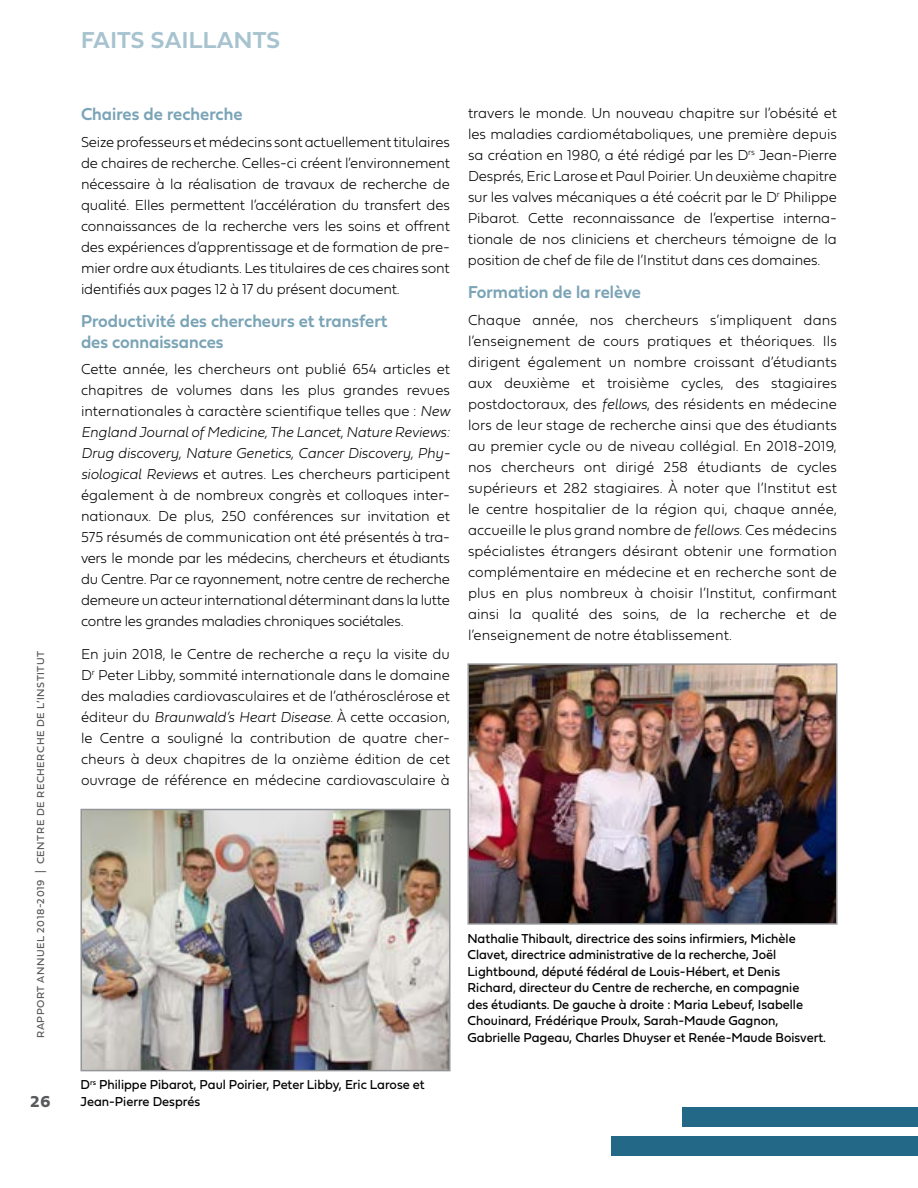
<style>
.page{position:relative;width:918px;height:1188px;background:#fff}
.page>*{position:absolute;margin:0;border:0;box-sizing:border-box;transform-origin:0 0}
.t1{font:24px "Fieldwork Geo Demibold";letter-spacing:.01em;color:#a7c3cf}
.t2{font:18px/21px "Fieldwork Geo Demibold";color:#7ba4b7;scale:.95 1}
.t3{font:16.5px "Fieldwork Geo Bold";color:#58595b}
.t4{font:100 15px/21px "Fieldwork Geo";letter-spacing:-.01em;color:#000;text-align:justify;scale:.95 1}
.t5{font:italic 100 15px/21px "Fieldwork";color:#000;scale:.95 1}
.t6{font:13.5px/16.5px "Fieldwork Geo Regular";color:#000;scale:.95 1}
.t7{font:10.5px "Fieldwork Geo Regular";letter-spacing:.05em;color:#58595b}
.s1{font-family:"Fieldwork";font-style:italic}
</style>
<div class="page">
<img style="left:84px;top:812px;width:363px;height:256px">
<div style="left:81px;top:809px;width:369px;height:262px;border:2px solid #939598"></div>
<img style="left:471px;top:666px;width:363px;height:256px">
<div style="left:468px;top:663px;width:369px;height:262px;border:2px solid #939598"></div>
<div style="left:683px;top:1107px;width:235px;height:19px;background:#236887"></div>
<div style="left:612px;top:1136px;width:306px;height:20px;background:#236887"></div>
<p class="t7" style="left:32px;top:1038px;width:389px;rotate:-90deg">RAPPORT ANNUEL 2018-2019 | CENTRE DE RECHERCHE DE L’INSTITUT</p>
<p class="t3" style="left:31px;top:1089px;width:21px">26</p>
<h1 class="t1" style="left:81px;top:21px;width:201px">FAITS SAILLANTS</h1>
<p class="t2" style="left:81px;top:103px;width:172px">Chaires de recherche</p>
<p class="t4" style="left:81px;top:130px;width:390px">Seize professeurs et médecins sont actuellement titulaires de chaires de recherche. Celles-ci créent l’environnement nécessaire à la réalisation de travaux de recherche de qualité. Elles permettent l’accélération du transfert des connaissances de la recherche vers les soins et offrent des expériences d’apprentissage et de formation de pre&shy;mier ordre aux étudiants. Les titulaires de ces chaires sont identifiés aux pages 12 à 17 du présent document.</p>
<p class="t2" style="left:81px;top:310px;width:324px">Productivité des chercheurs et transfert des connaissances</p>
<p class="t4" style="left:81px;top:358px;width:390px">Cette année, les chercheurs ont publié 654 articles et chapitres de volumes dans les plus grandes revues internationales à caractère scientifique telles que : <span class="s1">New</span></p>
<p class="t5" style="left:81px;top:421px;width:390px">England Journal of Medicine, The Lancet, Nature Reviews:<br>Drug discovery, Nature Genetics, Cancer Discovery, Phy-</p>
<p class="t4" style="left:81px;top:463px;width:390px"><span class="s1">siological Reviews</span> et autres. Les chercheurs participent également à de nombreux congrès et colloques inter&shy;nationaux. De plus, 250 conférences sur invitation et 575 résumés de communication ont été présentés à tra&shy;vers le monde par les médecins, chercheurs et étudiants du Centre. Par ce rayonnement, notre centre de recherche demeure un acteur international déterminant dans la lutte contre les grandes maladies chroniques sociétales.</p>
<p class="t4" style="left:81px;top:643px;width:390px">En juin 2018, le Centre de recherche a reçu la visite du D<sup>r</sup> Peter Libby, sommité internationale dans le domaine des maladies cardiovasculaires et de l’athérosclérose et éditeur du <span class="s1">Braunwald’s Heart Disease</span>. À cette occasion, le Centre a souligné la contribution de quatre cher&shy;cheurs à deux chapitres de la onzième édition de cet ouvrage de référence en médecine cardiovasculaire à</p>
<p class="t4" style="left:468px;top:102px;width:390px">travers le monde. Un nouveau chapitre sur l’obésité et les maladies cardiométaboliques, une première depuis sa création en 1980, a été rédigé par les D<sup>rs</sup> Jean-Pierre Després, Eric Larose et Paul Poirier. Un deuxième chapitre sur les valves mécaniques a été coécrit par le D<sup>r</sup> Philippe Pibarot. Cette reconnaissance de l’expertise interna&shy;tionale de nos cliniciens et chercheurs témoigne de la position de chef de file de l’Institut dans ces domaines.</p>
<p class="t2" style="left:468px;top:281px;width:184px">Formation de la relève</p>
<p class="t4" style="left:468px;top:308px;width:390px">Chaque année, nos chercheurs s’impliquent dans l’enseignement de cours pratiques et théoriques. Ils dirigent également un nombre croissant d’étudiants aux deuxième et troisième cycles, des stagiaires postdoctoraux, des <span class="s1">fellows</span>, des résidents en médecine lors de leur stage de recherche ainsi que des étudiants au premier cycle ou de niveau collégial. En 2018-2019, nos chercheurs ont dirigé 258 étudiants de cycles supérieurs et 282 stagiaires. À noter que l’Institut est le centre hospitalier de la région qui, chaque année, accueille le plus grand nombre de <span class="s1">fellows</span>. Ces médecins spécialistes étrangers désirant obtenir une formation complémentaire en médecine et en recherche sont de plus en plus nombreux à choisir l’Institut, confirmant ainsi la qualité des soins, de la recherche et de l’enseignement de notre établissement.</p>
<p class="t6" style="left:81px;top:1076px;width:364px">D<sup>rs</sup> Philippe Pibarot, Paul Poirier, Peter Libby, Eric Larose et<br>Jean-Pierre Després</p>
<p class="t6" style="left:467px;top:929px;width:379px">Nathalie Thibault, directrice des soins infirmiers, Michèle Clavet, directrice administrative de la recherche, Joël Lightbound, député fédéral de Louis-Hébert, et Denis Richard, directeur du Centre de recherche, en compagnie<br>des étudiants. De gauche à droite : Maria Lebeuf, Isabelle Chouinard, Frédérique Proulx, Sarah-Maude Gagnon, Gabrielle Pageau, Charles Dhuyser et Renée-Maude Boisvert.</p>
</div>
